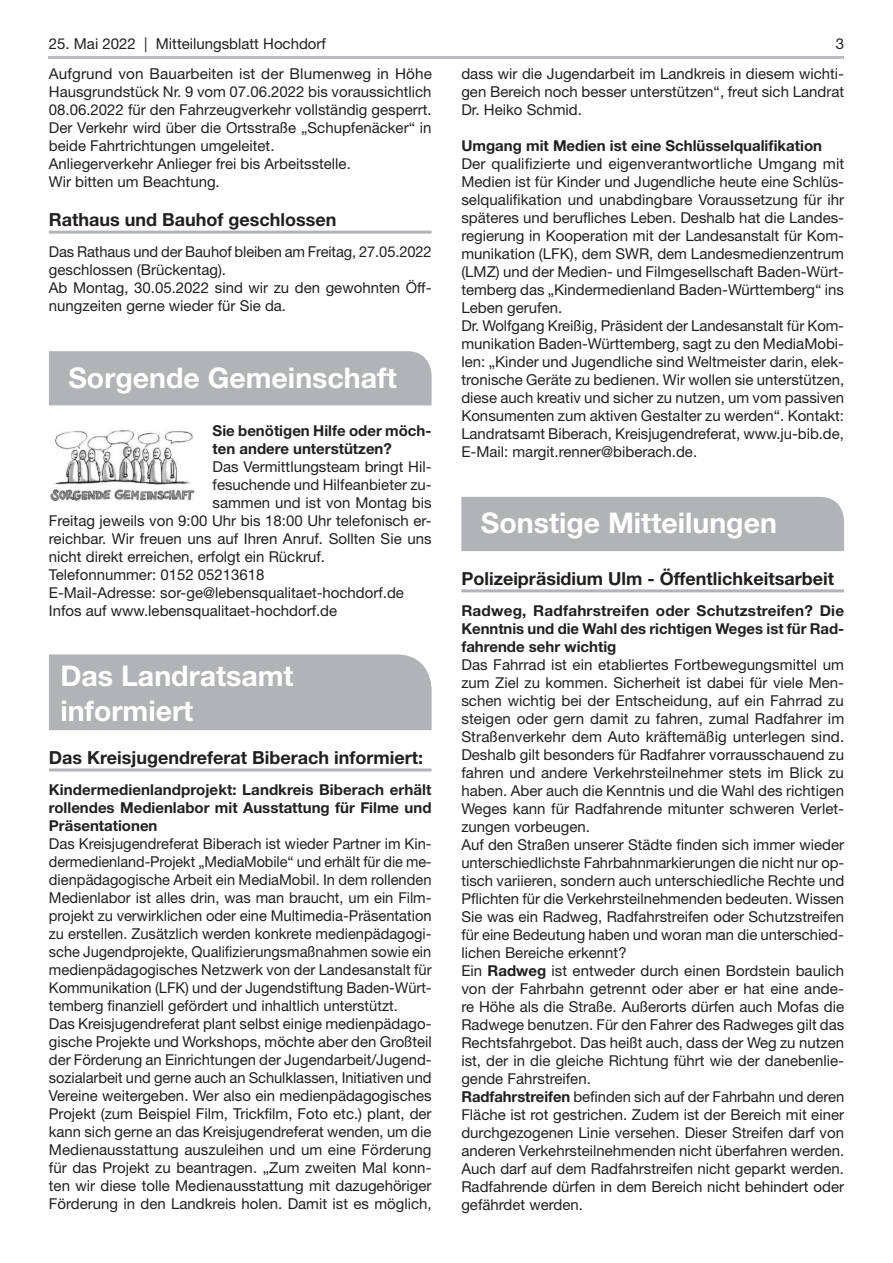
<style>
.page{position:relative;width:893px;height:1263px;background:#fff}
.page>*{position:absolute;margin:0;border:0;box-sizing:border-box;transform-origin:0 0}
.t1{font:700 28.5px/34.2px "Helvetica Neue LT Std";color:#fff}
.t2{font:700 18px "Helvetica Neue LT Std";color:#231f20}
.t3{font:15px/18px "Helvetica Neue LT Std";color:#231f20}
.t4{font:700 15px/18px "Helvetica Neue LT Std";color:#231f20;text-align:justify}
.s1{font-weight:700}
</style>
<div class="page">
<hr style="left:49px;top:56px;width:795px;height:3px;background:#bcbdc0">
<hr style="left:49px;top:231px;width:383px;height:3px;background:#b2b3b7">
<hr style="left:49px;top:768px;width:383px;height:3px;background:#b2b3b7">
<div style="left:49px;top:351px;width:383px;height:54px;background:#b2b3b7"></div>
<img style="left:51px;top:430px;width:144px;height:71px">
<div style="left:49px;top:654px;width:383px;height:76px;background:#b2b3b7"></div>
<hr style="left:461px;top:589px;width:383px;height:3px;background:#b2b3b7">
<div style="left:461px;top:497px;width:383px;height:54px;background:#b2b3b7"></div>
<p class="t3" style="left:49px;top:34px;width:279px">25. Mai 2022 | Mitteilungsblatt Hochdorf</p>
<p class="t3" style="left:836px;top:34px;width:10px">3</p>
<p class="t3" style="left:49px;top:64px;width:384px">Aufgrund von Bauarbeiten ist der Blumenweg in Höhe Hausgrundstück Nr. 9 vom 07.06.2022 bis voraussichtlich 08.06.2022 für den Fahrzeugverkehr vollständig gesperrt.<br>Der Verkehr wird über die Ortsstraße „Schupfenäcker“ in beide Fahrtrichtungen umgeleitet.<br>Anliegerverkehr Anlieger frei bis Arbeitsstelle.<br>Wir bitten um Beachtung.</p>
<p class="t2" style="left:49px;top:209px;width:289px">Rathaus und Bauhof geschlossen</p>
<p class="t3" style="left:49px;top:243px;width:384px">Das Rathaus und der Bauhof bleiben am Freitag, 27.05.2022 geschlossen (Brückentag).<br>Ab Montag, 30.05.2022 sind wir zu den gewohnten Öff&shy;nungzeiten gerne wieder für Sie da.</p>
<p class="t3" style="left:461px;top:64px;width:384px;text-align:justify">dass wir die Jugendarbeit im Landkreis in diesem wichti&shy;gen Bereich noch besser unterstützen“, freut sich Landrat Dr. Heiko Schmid.</p>
<p class="t4" style="left:461px;top:136px;width:362px">Umgang mit Medien ist eine Schlüsselqualifikation</p>
<p class="t3" style="left:461px;top:154px;width:384px">Der qualifizierte und eigenverantwortliche Umgang mit Medien ist für Kinder und Jugendliche heute eine Schlüs&shy;selqualifikation und unabdingbare Voraussetzung für ihr späteres und berufliches Leben. Deshalb hat die Landes&shy;regierung in Kooperation mit der Landesanstalt für Kom&shy;munikation (LFK), dem SWR, dem Landesmedienzentrum (LMZ) und der Medien- und Filmgesellschaft Baden-Würt&shy;temberg das „Kindermedienland Baden-Württemberg“ ins Leben gerufen.<br>Dr. Wolfgang Kreißig, Präsident der Landesanstalt für Kom&shy;munikation Baden-Württemberg, sagt zu den MediaMobi&shy;len: „Kinder und Jugendliche sind Weltmeister darin, elek&shy;tronische Geräte zu bedienen. Wir wollen sie unterstützen, diese auch kreativ und sicher zu nutzen, um vom passiven Konsumenten zum aktiven Gestalter zu werden“. Kontakt:<br>Landratsamt Biberach, Kreisjugendreferat, www.ju-bib.de, E-Mail: margit.renner@biberach.de.</p>
<h1 class="t1" style="left:68px;top:360px;width:330px">Sorgende Gemeinschaft</h1>
<p class="t4" style="left:213px;top:421px;width:220px">Sie benötigen Hilfe oder möch&shy;ten andere unterstützen?</p>
<p class="t3" style="left:213px;top:457px;width:220px">Das Vermittlungsteam bringt Hil-</p>
<p class="t3" style="left:213px;top:475px;width:220px">fesuchende und Hilfeanbieter zu-</p>
<p class="t3" style="left:213px;top:493px;width:220px">sammen und ist von Montag bis</p>
<p class="t3" style="left:49px;top:511px;width:384px">Freitag jeweils von 9:00 Uhr bis 18:00 Uhr telefonisch er-</p>
<p class="t3" style="left:49px;top:529px;width:384px">reichbar. Wir freuen uns auf Ihren Anruf. Sollten Sie uns</p>
<p class="t3" style="left:49px;top:547px;width:278px">nicht direkt erreichen, erfolgt ein Rückruf.</p>
<p class="t3" style="left:49px;top:565px;width:217px">Telefonnummer: 0152 05213618</p>
<p class="t3" style="left:49px;top:583px;width:357px">E-Mail-Adresse: sor-ge@lebensqualitaet-hochdorf.de</p>
<p class="t3" style="left:49px;top:601px;width:290px">Infos auf www.lebensqualitaet-hochdorf.de</p>
<h1 class="t1" style="left:481px;top:505px;width:298px">Sonstige Mitteilungen</h1>
<p class="t2" style="left:461px;top:568px;width:374px">Polizeipräsidium Ulm - Öffentlichkeitsarbeit</p>
<p class="t4" style="left:461px;top:601px;width:384px">Radweg, Radfahrstreifen oder Schutzstreifen? Die Kenntnis und die Wahl des richtigen Weges ist für Rad&shy;fahrende sehr wichtig</p>
<p class="t3" style="left:461px;top:655px;width:384px">Das Fahrrad ist ein etabliertes Fortbewegungsmittel um zum Ziel zu kommen. Sicherheit ist dabei für viele Men&shy;schen wichtig bei der Entscheidung, auf ein Fahrrad zu steigen oder gern damit zu fahren, zumal Radfahrer im Straßenverkehr dem Auto kräftemäßig unterlegen sind.<br>Deshalb gilt besonders für Radfahrer vorrausschauend zu fahren und andere Verkehrsteilnehmer stets im Blick zu haben. Aber auch die Kenntnis und die Wahl des richtigen Weges kann für Radfahrende mitunter schweren Verlet&shy;zungen vorbeugen.<br>Auf den Straßen unserer Städte finden sich immer wieder unterschiedlichste Fahrbahnmarkierungen die nicht nur op&shy;tisch variieren, sondern auch unterschiedliche Rechte und Pflichten für die Verkehrsteilnehmenden bedeuten. Wissen Sie was ein Radweg, Radfahrstreifen oder Schutzstreifen für eine Bedeutung haben und woran man die unterschied&shy;lichen Bereiche erkennt?<br>Ein <span class="s1">Radweg</span> ist entweder durch einen Bordstein baulich von der Fahrbahn getrennt oder aber er hat eine ande&shy;re Höhe als die Straße. Außerorts dürfen auch Mofas die Radwege benutzen. Für den Fahrer des Radweges gilt das Rechtsfahrgebot. Das heißt auch, dass der Weg zu nutzen ist, der in die gleiche Richtung führt wie der danebenlie&shy;gende Fahrstreifen.<br><span class="s1">Radfahrstreifen</span> befinden sich auf der Fahrbahn und deren Fläche ist rot gestrichen. Zudem ist der Bereich mit einer durchgezogenen Linie versehen. Dieser Streifen darf von anderen Verkehrsteilnehmenden nicht überfahren werden.<br>Auch darf auf dem Radfahrstreifen nicht geparkt werden.<br>Radfahrende dürfen in dem Bereich nicht behindert oder gefährdet werden.</p>
<h1 class="t1" style="left:60px;top:658px;width:235px">Das Landratsamt informiert</h1>
<p class="t2" style="left:49px;top:747px;width:376px">Das Kreisjugendreferat Biberach informiert:</p>
<p class="t4" style="left:49px;top:780px;width:384px">Kindermedienlandprojekt: Landkreis Biberach erhält rollendes Medienlabor mit Ausstattung für Filme und Präsentationen</p>
<p class="t3" style="left:49px;top:834px;width:384px">Das Kreisjugendreferat Biberach ist wieder Partner im Kin&shy;dermedienland-Projekt „MediaMobile“ und erhält für die me&shy;dienpädagogische Arbeit ein MediaMobil. In dem rollenden Medienlabor ist alles drin, was man braucht, um ein Film&shy;projekt zu verwirklichen oder eine Multimedia-Präsentation zu erstellen. Zusätzlich werden konkrete medienpädagogi&shy;sche Jugendprojekte, Qualifizierungsmaßnahmen sowie ein medienpädagogisches Netzwerk von der Landesanstalt für Kommunikation (LFK) und der Jugendstiftung Baden-Würt&shy;temberg finanziell gefördert und inhaltlich unterstützt.<br>Das Kreisjugendreferat plant selbst einige medienpädago&shy;gische Projekte und Workshops, möchte aber den Großteil der Förderung an Einrichtungen der Jugendarbeit/Jugend&shy;sozialarbeit und gerne auch an Schulklassen, Initiativen und Vereine weitergeben. Wer also ein medienpädagogisches Projekt (zum Beispiel Film, Trickfilm, Foto etc.) plant, der kann sich gerne an das Kreisjugendreferat wenden, um die Medienausstattung auszuleihen und um eine Förderung für das Projekt zu beantragen. „Zum zweiten Mal konn&shy;ten wir diese tolle Medienausstattung mit dazugehöriger Förderung in den Landkreis holen. Damit ist es möglich,</p>
</div>
